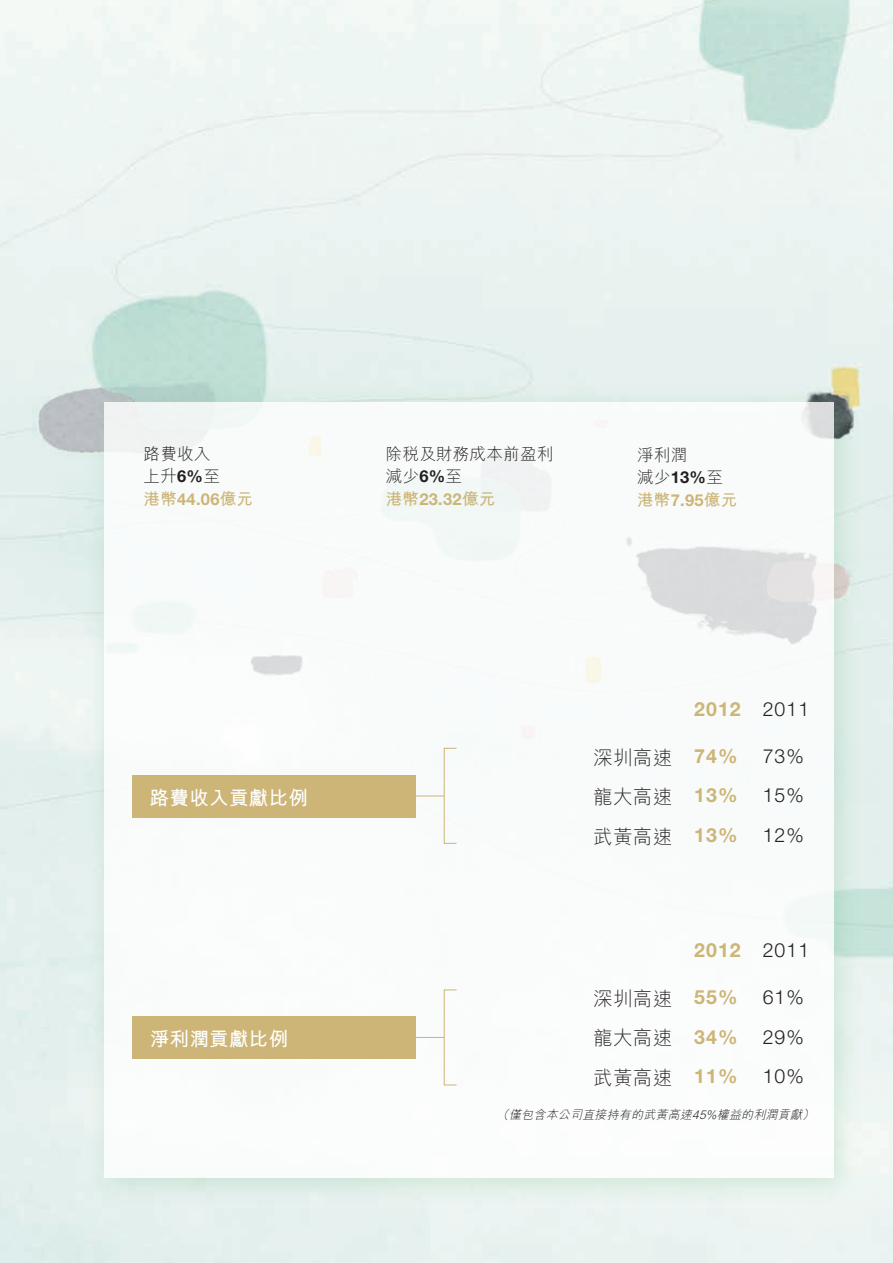
<style>
.page{position:relative;width:893px;height:1263px;background:#fff}
.page>*{position:absolute;margin:0;border:0;box-sizing:border-box;transform-origin:0 0}
.t1{font:700 19.5px/39.5px "Helvetica Neue LT Std";letter-spacing:.055em;color:#ccb576;text-align:justify}
.t2{font:300 19.5px/39.5px "M Hei HK";letter-spacing:.015em;color:#231f20;text-align:justify}
.t3{font:300 19.5px/39.5px "Helvetica Neue LT Std";letter-spacing:.055em;color:#231f20;text-align:justify}
.t4{font:700 19.5px "M Hei HK";letter-spacing:.015em;color:#fff}
.t5{font:300 16.5px/22.5px "M Hei HK";letter-spacing:.015em;color:#231f20}
.t6{font:italic 300 12px "M Hei HK";color:#231f20}
.s1{font-family:"Helvetica Neue LT Std";font-weight:700}
.s2{font-weight:700;color:#ccb576}
.s3{font-family:"Helvetica Neue LT Std";font-weight:700;color:#ccb576}
.s4{font-weight:300;color:#231f20}
</style>
<div class="page">
<div style="left:86px;top:384px;width:774px;height:821px;background:#76bd88;opacity:.35"></div>
<div style="left:104px;top:403px;width:729px;height:775px;background:#fff"></div>
<div style="left:132px;top:1016px;width:283px;height:43px;background:#ccb576"></div>
<div style="left:444px;top:748px;width:13px;height:96px;border:1px solid #ccb576"></div>
<hr style="left:382px;top:796px;width:62px;height:1px;background:#ccb576">
<div style="left:132px;top:775px;width:283px;height:42px;background:#ccb576"></div>
<div style="left:444px;top:989px;width:13px;height:96px;border:1px solid #ccb576"></div>
<hr style="left:382px;top:1037px;width:62px;height:1px;background:#ccb576">
<p class="t5" style="left:144px;top:442px;width:111px">路費收入<br>上升<span class="s1">6%</span>至<br><span class="s2">港幣</span><span class="s3">44.06</span><span class="s2">億元</span></p>
<p class="t4" style="left:150px;top:783px;width:160px">路費收入貢獻比例</p>
<p class="t4" style="left:150px;top:1025px;width:140px">淨利潤貢獻比例</p>
<p class="t5" style="left:386px;top:442px;width:169px">除稅及財務成本前盈利減少<span class="s1">6%</span>至<br><span class="s2">港幣</span><span class="s3">23.32</span><span class="s2">億元</span></p>
<p class="t5" style="left:637px;top:443px;width:102px">淨利潤<br>減少<span class="s1">13%</span>至<span class="s2">港幣</span><span class="s3">7.95</span><span class="s2">億元</span></p>
<p class="t1" style="left:694px;top:689px;width:117px">2012 <span class="s4">2011</span></p>
<p class="t2" style="left:593px;top:737px;width:80px">深圳高速龍大高速武黃高速</p>
<p class="t3" style="left:763px;top:736px;width:43px">73% 15% 12%</p>
<p class="t1" style="left:694px;top:736px;width:45px">74% 13% 13%</p>
<p class="t1" style="left:694px;top:930px;width:117px">2012 <span class="s4">2011</span></p>
<p class="t2" style="left:593px;top:978px;width:80px">深圳高速龍大高速武黃高速</p>
<p class="t3" style="left:763px;top:977px;width:43px">61% 29% 10%</p>
<p class="t1" style="left:694px;top:977px;width:45px">55% 34% 11%</p>
<p class="t6" style="left:497px;top:1106px;width:322px">（僅包含本公司直接持有的武黃高速45%權益的利潤貢獻）</p>
</div>
